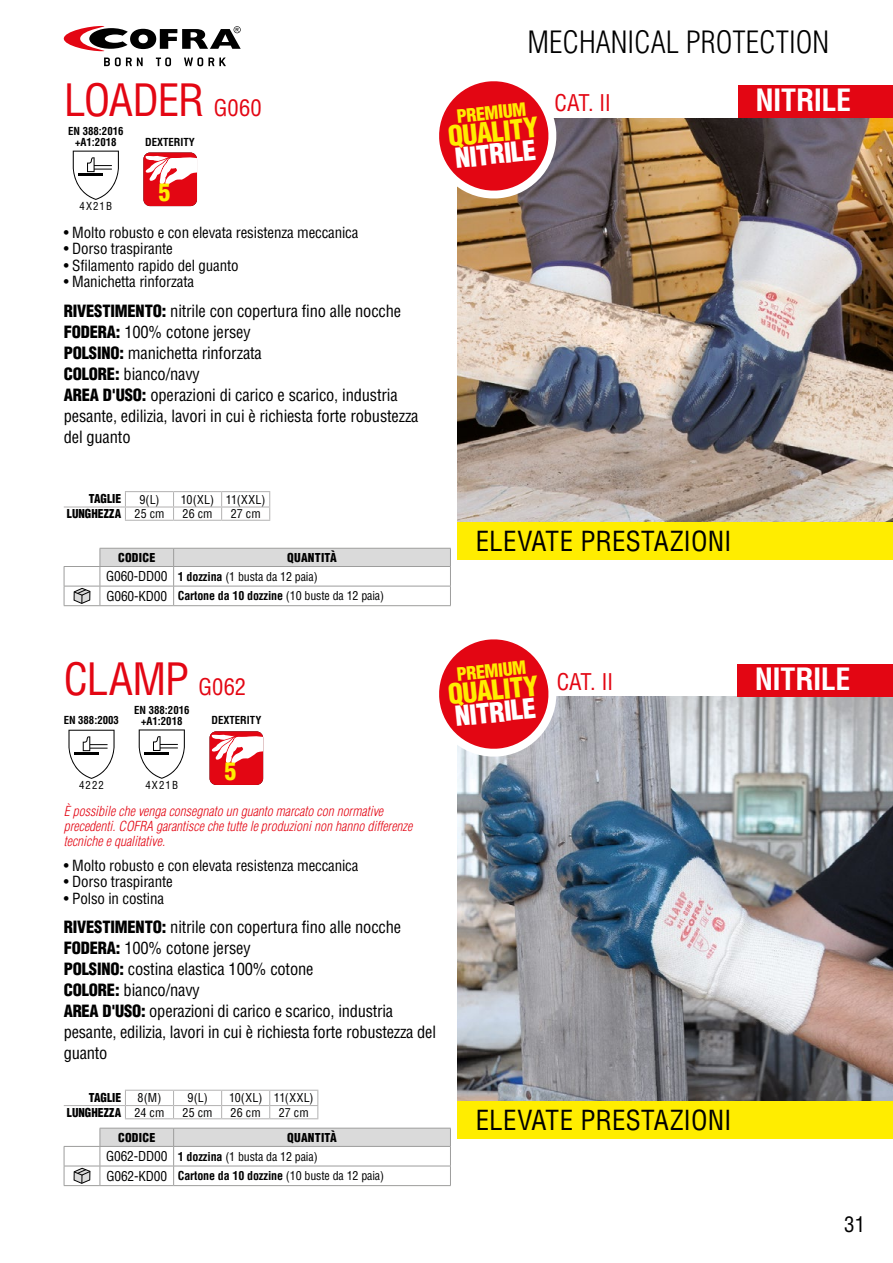
<style>
.page{position:relative;width:893px;height:1263px;background:#fff}
.page>*{position:absolute;margin:0;border:0;box-sizing:border-box;transform-origin:0 0}
.t1{font:condensed 43.5px "Helvetica LT Std";letter-spacing:-.035em;color:#e30613}
.t2{font:300 condensed 30px "Helvetica LT Std";color:#000}
.t3{font:700 condensed 30px "Helvetica LT Std";letter-spacing:-.015em;color:#fff}
.t4{font:condensed 27px "Helvetica LT Std";letter-spacing:.005em;color:#000}
.t5{font:900 condensed 27px "Helvetica LT Std";color:#ffed00}
.t6{font:900 condensed 27px "Helvetica LT Std";color:#fff}
.t7{font:900 condensed 23.85px "Helvetica LT Std";color:#ffed00}
.t8{font:condensed 22.5px "Helvetica LT Std";letter-spacing:-.025em;color:#e30613}
.t9{font:condensed 21px "Helvetica LT Std";color:#000}
.t10{font:900 condensed 18px "Helvetica LT Std";color:#ffed00}
.t11{font:condensed 16.5px/21px "Helvetica LT Std";letter-spacing:-.01em;color:#000}
.t12{font:condensed 15px "Helvetica LT Std";letter-spacing:-.01em;color:#000}
.t13{font:italic 300 condensed 13.5px/15px "Helvetica LT Std";color:#e30613}
.t14{font:condensed 12px/19.2px "Helvetica LT Std";letter-spacing:-.01em;color:#000}
.t15{font:900 condensed 12px "Helvetica LT Std";letter-spacing:.005em;color:#000}
.t16{font:700 condensed 10.8px/10.5px "Helvetica LT Std";color:#000;text-align:center}
.t17{font:condensed 10.8px "Helvetica LT Std";letter-spacing:.1em;color:#000}
.s1{font-size:22.5px}
.s2{font-weight:900}
.s3{font-weight:400}
.s4{font-size:13.35px}
.s5{font-weight:700}
</style>
<div class="page">
<svg style="left:104px;top:57px;width:39px;height:9px"></svg>
<svg style="left:156px;top:57px;width:15px;height:9px"></svg>
<svg style="left:184px;top:57px;width:42px;height:9px"></svg>
<svg style="left:64px;top:26px;width:177px;height:25px"></svg>
<img style="left:457px;top:697px;width:436px;height:404px">
<hr style="left:125px;top:1090px;width:49px;height:1px;background:#b3b2b2">
<hr style="left:174px;top:1090px;width:48px;height:1px;background:#b3b2b2">
<hr style="left:222px;top:1090px;width:48px;height:1px;background:#b3b2b2">
<hr style="left:270px;top:1090px;width:48px;height:1px;background:#b3b2b2">
<hr style="left:125px;top:1105px;width:49px;height:1px;background:#b3b2b2">
<svg style="left:125px;top:1091px;width:1px;height:27px"></svg>
<hr style="left:174px;top:1105px;width:48px;height:1px;background:#b3b2b2">
<svg style="left:173px;top:1091px;width:1px;height:27px"></svg>
<hr style="left:222px;top:1105px;width:48px;height:1px;background:#b3b2b2">
<svg style="left:221px;top:1091px;width:1px;height:27px"></svg>
<hr style="left:270px;top:1105px;width:48px;height:1px;background:#b3b2b2">
<svg style="left:269px;top:1091px;width:1px;height:27px"></svg>
<svg style="left:317px;top:1091px;width:1px;height:27px"></svg>
<hr style="left:125px;top:1118px;width:49px;height:1px;background:#b3b2b2">
<hr style="left:174px;top:1118px;width:48px;height:1px;background:#b3b2b2">
<hr style="left:222px;top:1118px;width:48px;height:1px;background:#b3b2b2">
<hr style="left:270px;top:1118px;width:48px;height:1px;background:#b3b2b2">
<hr style="left:64px;top:1105px;width:61px;height:1px;background:#b3b2b2">
<div style="left:457px;top:1101px;width:436px;height:38px;background:#ffed00"></div>
<svg style="left:68px;top:730px;width:47px;height:49px"></svg>
<svg style="left:209px;top:731px;width:55px;height:54px"></svg>
<hr style="left:100px;top:1185px;width:74px;height:1px;background:#9d9d9c">
<hr style="left:174px;top:1185px;width:277px;height:1px;background:#9d9d9c">
<hr style="left:64px;top:1146px;width:36px;height:1px;background:#9d9d9c">
<hr style="left:64px;top:1166px;width:36px;height:1px;background:#9d9d9c">
<svg style="left:100px;top:1128px;width:351px;height:57px"></svg>
<hr style="left:64px;top:1185px;width:36px;height:1px;background:#9d9d9c">
<svg style="left:64px;top:1147px;width:1px;height:38px"></svg>
<svg style="left:73px;top:1167px;width:18px;height:17px"></svg>
<svg style="left:439px;top:639px;width:120px;height:121px"></svg>
<div style="left:737px;top:664px;width:156px;height:33px;background:#e30613"></div>
<svg style="left:139px;top:729px;width:46px;height:50px"></svg>
<img style="left:457px;top:118px;width:436px;height:404px">
<hr style="left:125px;top:491px;width:49px;height:1px;background:#b3b2b2">
<hr style="left:174px;top:491px;width:48px;height:1px;background:#b3b2b2">
<hr style="left:222px;top:491px;width:48px;height:1px;background:#b3b2b2">
<hr style="left:125px;top:506px;width:49px;height:1px;background:#b3b2b2">
<svg style="left:125px;top:492px;width:1px;height:28px"></svg>
<hr style="left:174px;top:506px;width:48px;height:1px;background:#b3b2b2">
<svg style="left:173px;top:492px;width:1px;height:28px"></svg>
<hr style="left:222px;top:506px;width:48px;height:1px;background:#b3b2b2">
<svg style="left:221px;top:492px;width:1px;height:28px"></svg>
<svg style="left:269px;top:492px;width:1px;height:28px"></svg>
<hr style="left:125px;top:520px;width:49px;height:1px;background:#b3b2b2">
<hr style="left:174px;top:520px;width:48px;height:1px;background:#b3b2b2">
<hr style="left:222px;top:520px;width:48px;height:1px;background:#b3b2b2">
<hr style="left:64px;top:506px;width:61px;height:1px;background:#b3b2b2">
<div style="left:457px;top:522px;width:436px;height:38px;background:#ffed00"></div>
<hr style="left:100px;top:605px;width:74px;height:1px;background:#9d9d9c">
<hr style="left:174px;top:605px;width:277px;height:1px;background:#9d9d9c">
<hr style="left:64px;top:566px;width:36px;height:1px;background:#9d9d9c">
<hr style="left:64px;top:586px;width:36px;height:1px;background:#9d9d9c">
<svg style="left:100px;top:548px;width:351px;height:57px"></svg>
<hr style="left:64px;top:605px;width:36px;height:1px;background:#9d9d9c">
<svg style="left:64px;top:567px;width:1px;height:38px"></svg>
<svg style="left:73px;top:588px;width:18px;height:16px"></svg>
<svg style="left:73px;top:151px;width:46px;height:49px"></svg>
<svg style="left:143px;top:152px;width:54px;height:55px"></svg>
<svg style="left:439px;top:81px;width:120px;height:121px"></svg>
<div style="left:738px;top:85px;width:155px;height:33px;background:#e30613"></div>
<h1 class="t1" style="left:64px;top:73px;width:199px">LOADER <span class="s1">G060</span></h1>
<p class="t16" style="left:68px;top:126px;width:57px">EN 388:2016 +A1:2018</p>
<p class="t17" style="left:80px;top:200px;width:34px">4X21B</p>
<p class="t16" style="left:145px;top:136px;width:51px">DEXTERITY</p>
<h3 class="t7" style="left:158px;top:177px;width:13px">5</h3>
<p class="t12" style="left:64px;top:223px;width:296px">• Molto robusto e con elevata resistenza meccanica</p>
<p class="t12" style="left:64px;top:240px;width:110px">• Dorso traspirante</p>
<p class="t12" style="left:64px;top:256px;width:176px">• Sfilamento rapido del guanto</p>
<p class="t12" style="left:64px;top:273px;width:132px">• Manichetta rinforzata</p>
<p class="t11" style="left:64px;top:300px;width:356px"><span class="s2">RIVESTIMENTO:</span> nitrile con copertura fino alle nocche <span class="s2">FODERA:</span> 100% cotone jersey<br><span class="s2">POLSINO:</span> manichetta rinforzata<br><span class="s2">COLORE:</span> bianco/navy<br><span class="s2">AREA D'USO:</span> operazioni di carico e scarico, industria pesante, edilizia, lavori in cui è richiesta forte robustezza del guanto</p>
<p class="t15" style="left:89px;top:491px;width:34px">TAGLIE</p>
<p class="t14" style="left:139px;top:490px;width:22px">9(L)</p>
<p class="t14" style="left:181px;top:490px;width:86px">10(XL) 11(XXL)</p>
<p class="t15" style="left:67px;top:506px;width:99px">LUNGHEZZA <span class="s3">25 cm</span></p>
<p class="t14" style="left:183px;top:504px;width:32px">26 cm</p>
<p class="t14" style="left:231px;top:504px;width:32px">27 cm</p>
<p class="t14" style="left:106px;top:548px;width:280px;text-indent:181px"><span class="s2">QUANTITÀ<br></span><span class="s4">G060-DD00</span> <span class="s5">1 dozzina</span> (1 busta da 12 paia)<br><span class="s4">G060-KD00</span> <span class="s5">Cartone da 10 dozzine</span> (10 buste da 12 paia)</p>
<p class="t15" style="left:118px;top:550px;width:39px">CODICE</p>
<h2 class="t2" style="left:527px;top:24px;width:303px">MECHANICAL PROTECTION</h2>
<p class="t10" style="left:455px;top:105px;width:71px;rotate:-6deg">PREMIUM</p>
<h3 class="t5" style="left:446px;top:119px;width:92px;rotate:-6deg">QUALITY</h3>
<h3 class="t6" style="left:453px;top:141px;width:82px;rotate:-6deg">NITRILE</h3>
<h3 class="t8" style="left:555px;top:89px;width:58px">CAT. II</h3>
<h2 class="t3" style="left:755px;top:81px;width:97px">NITRILE</h2>
<h3 class="t4" style="left:476px;top:524px;width:257px">ELEVATE PRESTAZIONI</h3>
<h1 class="t1" style="left:64px;top:652px;width:184px">CLAMP <span class="s1">G062</span></h1>
<p class="t16" style="left:64px;top:715px;width:57px">EN 388:2003</p>
<p class="t16" style="left:134px;top:705px;width:57px">EN 388:2016 +A1:2018</p>
<p class="t17" style="left:79px;top:779px;width:26px">4222</p>
<p class="t17" style="left:146px;top:779px;width:34px">4X21B</p>
<p class="t16" style="left:212px;top:715px;width:51px">DEXTERITY</p>
<h3 class="t7" style="left:224px;top:756px;width:13px">5</h3>
<p class="t13" style="left:64px;top:803px;width:350px">È possibile che venga consegnato un guanto marcato con normative precedenti. COFRA garantisce che tutte le produzioni non hanno differenze tecniche e qualitative.</p>
<p class="t12" style="left:64px;top:856px;width:296px">• Molto robusto e con elevata resistenza meccanica</p>
<p class="t12" style="left:64px;top:872px;width:110px">• Dorso traspirante</p>
<p class="t12" style="left:64px;top:889px;width:102px">• Polso in costina</p>
<p class="t11" style="left:64px;top:916px;width:374px"><span class="s2">RIVESTIMENTO:</span> nitrile con copertura fino alle nocche <span class="s2">FODERA:</span> 100% cotone jersey<br><span class="s2">POLSINO:</span> costina elastica 100% cotone<br><span class="s2">COLORE:</span> bianco/navy<br><span class="s2">AREA D'USO:</span> operazioni di carico e scarico, industria pesante, edilizia, lavori in cui è richiesta forte robustezza del guanto</p>
<p class="t15" style="left:89px;top:1090px;width:34px">TAGLIE</p>
<p class="t14" style="left:138px;top:1088px;width:25px">8(M)</p>
<p class="t14" style="left:187px;top:1088px;width:22px">9(L)</p>
<p class="t14" style="left:229px;top:1088px;width:86px">10(XL) 11(XXL)</p>
<p class="t15" style="left:67px;top:1105px;width:99px">LUNGHEZZA <span class="s3">24 cm</span></p>
<p class="t14" style="left:183px;top:1102px;width:32px">25 cm</p>
<p class="t14" style="left:231px;top:1102px;width:32px">26 cm</p>
<p class="t14" style="left:279px;top:1102px;width:32px">27 cm</p>
<p class="t14" style="left:106px;top:1127px;width:280px;text-indent:181px"><span class="s2">QUANTITÀ<br></span><span class="s4">G062-DD00</span> <span class="s5">1 dozzina</span> (1 busta da 12 paia)<br><span class="s4">G062-KD00</span> <span class="s5">Cartone da 10 dozzine</span> (10 buste da 12 paia)</p>
<p class="t15" style="left:118px;top:1129px;width:39px">CODICE</p>
<p class="t10" style="left:455px;top:663px;width:71px;rotate:-6deg">PREMIUM</p>
<h3 class="t5" style="left:446px;top:677px;width:92px;rotate:-6deg">QUALITY</h3>
<h3 class="t6" style="left:453px;top:699px;width:82px;rotate:-6deg">NITRILE</h3>
<h3 class="t8" style="left:557px;top:667px;width:58px">CAT. II</h3>
<h3 class="t4" style="left:476px;top:1103px;width:257px">ELEVATE PRESTAZIONI</h3>
<h2 class="t3" style="left:755px;top:660px;width:97px">NITRILE</h2>
<p class="t9" style="left:844px;top:1211px;width:22px">31</p>
</div>
